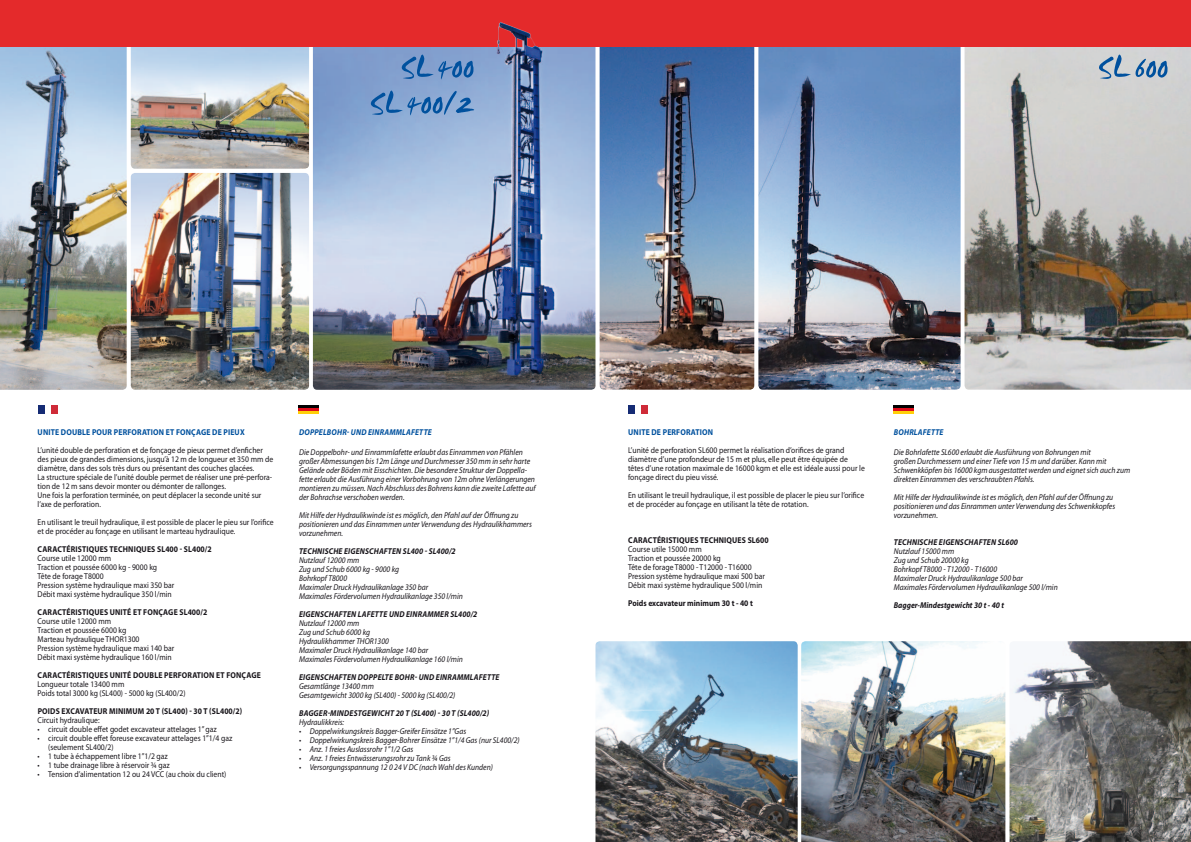
<style>
.page{position:relative;width:1191px;height:842px;background:#fff}
.page>*{position:absolute;margin:0;border:0;box-sizing:border-box;transform-origin:0 0}
.t1{font:8.5px/9px "Myriad Pro";color:#1a171c;scale:.9 1}
.t2{font:italic 8.5px/9px "Myriad Pro";color:#1a171c;scale:.9 1}
.t3{font:700 8.5px "Myriad Pro";color:#1a171c;scale:.9 1}
.t4{font:italic 700 8.5px "Myriad Pro";letter-spacing:.02em;color:#1a171c;scale:.9 1}
.t5{font:700 8.5px "Myriad Pro";letter-spacing:.02em;color:#00519e;scale:.9 1}
.t6{font:italic 700 8.5px "Myriad Pro";letter-spacing:.02em;color:#00519e;scale:.9 1}
.t7{font:italic 700 8.5px "Myriad Pro";color:#1a171c;scale:.9 1}
</style>
<div class="page">
<img style="left:313px;top:50px;width:282px;height:340px">
<img style="left:758px;top:47px;width:202px;height:343px">
<img style="left:964px;top:47px;width:227px;height:343px">
<img style="left:599px;top:47px;width:155px;height:343px">
<svg style="left:1099px;top:55px;width:68px;height:24px;background:#95adc3"></svg>
<img style="left:131px;top:47px;width:178px;height:122px">
<img style="left:131px;top:173px;width:178px;height:217px">
<img style="left:0;top:47px;width:127px;height:343px">
<svg style="left:371px;top:91px;width:103px;height:25px;background:#6893c6"></svg>
<svg style="left:402px;top:55px;width:71px;height:25px;background:#618cc2"></svg>
<div style="left:0;top:0;width:1191px;height:47px;background:#e42a2b"></div>
<img style="left:313px;top:22px;width:298px;height:28px">
<img style="left:801px;top:641px;width:204px;height:201px">
<img style="left:1009px;top:641px;width:182px;height:201px">
<img style="left:595px;top:641px;width:202px;height:201px">
<div style="left:628px;top:405px;width:20px;height:9px;background:#fff;border:1px solid #fff"></div>
<div style="left:628px;top:405px;width:6px;height:9px;background:#152b74"></div>
<div style="left:641px;top:405px;width:7px;height:9px;background:#cf2b38"></div>
<div style="left:893px;top:405px;width:20px;height:9px;background:#010000"></div>
<div style="left:893px;top:408px;width:20px;height:6px;background:#dd0c1b"></div>
<hr style="left:893px;top:411px;width:20px;height:3px;background:#ffcf09">
<div style="left:38px;top:405px;width:20px;height:9px;background:#fff;border:1px solid #fff"></div>
<div style="left:38px;top:405px;width:6px;height:9px;background:#152b74"></div>
<div style="left:51px;top:405px;width:7px;height:9px;background:#cf2b38"></div>
<div style="left:298px;top:405px;width:20px;height:9px;background:#010000"></div>
<div style="left:298px;top:408px;width:20px;height:6px;background:#dd0c1b"></div>
<hr style="left:298px;top:411px;width:20px;height:3px;background:#ffcf09">
<p class="t5" style="left:38px;top:426px;width:231px">UNITE DOUBLE POUR PERFORATION ET FONÇAGE DE PIEUX</p>
<p class="t1" style="left:38px;top:445px;width:263px">L’unité double de perforation et de fonçage de pieux permet d’enficher des pieux de grandes dimensions, jusqu’à 12 m de longueur et 350 mm de diamètre, dans des sols très durs ou présentant des couches glacées.<br>La structure spéciale de l’unité double permet de réaliser une pré-perfora&shy;tion de 12 m sans devoir monter ou démonter de rallonges.<br>Une fois la perforation terminée, on peut déplacer la seconde unité sur l’axe de perforation.</p>
<p class="t1" style="left:38px;top:517px;width:264px">En utilisant le treuil hydraulique, il est possible de placer le pieu sur l’orifice et de procéder au fonçage en utilisant le marteau hydraulique.</p>
<p class="t3" style="left:38px;top:543px;width:12px">CARACT</p>
<p class="t3" style="left:66px;top:543px;width:10px">ÉRISTI</p>
<p class="t3" style="left:89px;top:543px;width:13px">QUES</p>
<p class="t3" style="left:109px;top:543px;width:42px">TECHNIQUES</p>
<p class="t3" style="left:157px;top:543px;width:62px">SL400 - SL400/2</p>
<p class="t1" style="left:38px;top:553px;width:153px">Course utile 12000 mm<br>Traction et poussée 6000 kg - 9000 kg<br>Tête de forage T8000<br>Pression système hydraulique maxi 350 bar<br>Débit maxi système hydraulique 350 l/min</p>
<p class="t3" style="left:38px;top:606px;width:12px">CARACT</p>
<p class="t3" style="left:66px;top:606px;width:10px">ÉRISTI</p>
<p class="t3" style="left:89px;top:606px;width:13px">QUES</p>
<p class="t3" style="left:110px;top:606px;width:6px">UNIT</p>
<p class="t3" style="left:127px;top:606px;width:25px">É ET FONÇAGE</p>
<p class="t3" style="left:179px;top:606px;width:32px">SL400/2</p>
<p class="t1" style="left:38px;top:616px;width:153px">Course utile 12000 mm<br>Traction et poussée 6000 kg<br>Marteau hydraulique THOR1300<br>Pression système hydraulique maxi 140 bar<br>Débit maxi système hydraulique 160 l/min</p>
<p class="t3" style="left:38px;top:669px;width:12px">CARACT</p>
<p class="t3" style="left:66px;top:669px;width:10px">ÉRISTI</p>
<p class="t3" style="left:89px;top:669px;width:13px">QUES</p>
<p class="t3" style="left:110px;top:669px;width:6px">UNIT</p>
<p class="t3" style="left:127px;top:669px;width:13px">É DOUBLE</p>
<p class="t3" style="left:164px;top:669px;width:6px">PERFORATION</p>
<p class="t3" style="left:216px;top:669px;width:18px">ET FONÇAGE</p>
<p class="t1" style="left:38px;top:679px;width:166px">Longueur totale 13400 mm<br>Poids total 3000 kg (SL400) - 5000 kg (SL400/2)</p>
<p class="t3" style="left:38px;top:705px;width:11px">POIDS</p>
<p class="t3" style="left:62px;top:705px;width:7px">EXCAVATEUR</p>
<p class="t3" style="left:109px;top:705px;width:149px">MINI MUM 20 T (SL400) - 30 T (SL400/2)</p>
<p class="t1" style="left:38px;top:715px;width:71px">Circuit hydraulique:</p>
<p class="t1" style="left:38px;top:724px;width:200px">• circuit double effet godet excavateur attelages 1” gaz</p>
<p class="t1" style="left:48px;top:733px;width:206px;text-indent:-11px">• circuit double effet foreuse excavateur attelages 1”1/4 gaz (seulement SL400/2)</p>
<p class="t1" style="left:38px;top:751px;width:146px">• 1 tube à échappement libre 1”1/2 gaz</p>
<p class="t1" style="left:38px;top:760px;width:148px">• 1 tube drainage libre à réservoir ¾ gaz</p>
<p class="t1" style="left:38px;top:769px;width:211px">• Tension d’alimentation 12 ou 24 VCC (au choix du client)</p>
<p class="t6" style="left:299px;top:426px;width:149px">DOPPELBOHR- UND EINRAMMLAFETTE</p>
<p class="t2" style="left:299px;top:447px;width:264px">Die Doppelbohr- und Einrammlafette erlaubt das Einrammen von Pfählen großer Abmessungen bis 12m Länge und Durchmesser 350 mm in sehr harte Gelände oder Böden mit Eisschichten. Die besondere Struktur der Doppella&shy;fette erlaubt die Ausführung einer Vorbohrung von 12m ohne Verlängerungen montieren zu müssen. Nach Abschluss des Bohrens kann die zweite Lafette auf der Bohrachse verschoben werden.</p>
<p class="t2" style="left:299px;top:510px;width:260px">Mit Hilfe der Hydraulikwinde ist es möglich, den Pfahl auf der Öffnung zu positionieren und das Einrammen unter Verwendung des Hydraulikhammers vorzunehmen.</p>
<p class="t4" style="left:299px;top:545px;width:175px">TECHNISCHE EIGENSCHAFTEN SL400 - SL400/2</p>
<p class="t2" style="left:299px;top:555px;width:184px">Nutzlauf 12000 mm<br>Zug und Schub 6000 kg - 9000 kg<br>Bohrkopf T8000<br>Maximaler Druck Hydraulikanlage 350 bar<br>Maximales Fördervolumen Hydraulikanlage 350 l/min</p>
<p class="t4" style="left:299px;top:608px;width:199px">EIGENSCHAFTEN LAFETTE UND EINRAMMER SL400/2</p>
<p class="t2" style="left:299px;top:618px;width:184px">Nutzlauf 12000 mm<br>Zug und Schub 6000 kg<br>Hydraulikhammer THOR1300<br>Maximaler Druck Hydraulikanlage 140 bar<br>Maximales Fördervolumen Hydraulikanlage 160 l/min</p>
<p class="t4" style="left:299px;top:671px;width:72px">EIGENSCHAFTEN DOPP</p>
<p class="t4" style="left:378px;top:671px;width:96px">ELTE BOHR - UND EINRAMML</p>
<p class="t4" style="left:474px;top:671px;width:30px">AFETTE</p>
<p class="t2" style="left:299px;top:681px;width:175px">Gesamtlänge 13400 mm<br>Gesamtgewicht 3000 kg (SL400) - 5000 kg (SL400/2)</p>
<p class="t4" style="left:299px;top:707px;width:213px">BAGGER-MINDESTGEWICHT 20 T (SL400) - 30 T (SL400/2)</p>
<p class="t2" style="left:299px;top:717px;width:52px">Hydraulikkreis:</p>
<p class="t2" style="left:299px;top:726px;width:187px">• Doppelwirkungskreis Bagger-Greifer Einsätze 1”Gas</p>
<p class="t2" style="left:299px;top:735px;width:247px">• Doppelwirkungskreis Bagger-Bohrer Einsätze 1”1/4 Gas (nur SL400/2)</p>
<p class="t2" style="left:299px;top:744px;width:129px">• Anz. 1 freies Auslassrohr 1”1/2 Gas</p>
<p class="t2" style="left:299px;top:753px;width:170px">• Anz. 1 freies Entwässerungsrohr zu Tank ¾ Gas</p>
<p class="t2" style="left:299px;top:762px;width:217px">• Versorgungsspannung 12 0 24 V DC (nach Wahl des Kunden)</p>
<p class="t5" style="left:628px;top:426px;width:96px">UNITE DE PERFORATION</p>
<p class="t1" style="left:628px;top:445px;width:264px">L’unité de perforation SL600 permet la réalisation d’orifices de grand diamètre d’une profondeur de 15 m et plus, elle peut être équipée de têtes d’une rotation maximale de 16000 kgm et elle est idéale aussi pour le fonçage direct du pieu vissé.</p>
<p class="t1" style="left:628px;top:490px;width:264px">En utilisant le treuil hydraulique, il est possible de placer le pieu sur l’orifice et de procéder au fonçage en utilisant la tête de rotation.</p>
<p class="t3" style="left:628px;top:534px;width:12px">CARACT</p>
<p class="t3" style="left:657px;top:534px;width:10px">ÉRISTI</p>
<p class="t3" style="left:679px;top:534px;width:13px">QUES</p>
<p class="t3" style="left:700px;top:534px;width:42px">TECHNIQUES</p>
<p class="t3" style="left:747px;top:534px;width:25px">SL600</p>
<p class="t1" style="left:628px;top:544px;width:153px">Course utile 15000 mm<br>Traction et poussée 20000 kg<br>Tête de forage T8000 - T12000 - T16000<br>Pression système hydraulique maxi 500 bar Débit maxi système hydraulique 500 l/min</p>
<p class="t3" style="left:628px;top:597px;width:140px">POIDS EXCAVATEUR MINIMUM 30 T - 40 T</p>
<p class="t6" style="left:894px;top:426px;width:57px">BOHRLAFETTE</p>
<p class="t2" style="left:894px;top:447px;width:264px">Die Bohrlafette SL600 erlaubt die Ausführung von Bohrungen mit<br>großen Durchmessern und einer Tiefe von 15 m und darüber. Kann mit Schwenkköpfen bis 16000 kgm ausgestattet werden und eignet sich auch zum direkten Einrammen des verschraubten Pfahls.</p>
<p class="t2" style="left:894px;top:492px;width:247px">Mit Hilfe der Hydraulikwinde ist es möglich, den Pfahl auf der Öffnung zu positionieren und das Einrammen unter Verwendung des Schwenkkopfes vorzunehmen.</p>
<p class="t4" style="left:894px;top:536px;width:139px">TECHNISCHE EIGENSCHAFTEN SL600</p>
<p class="t2" style="left:894px;top:546px;width:184px">Nutzlauf 15000 mm<br>Zug und Schub 20000 kg<br>Bohrkopf T8000 - T12000 - T16000<br>Maximaler Druck Hydraulikanlage 500 bar Maximales Fördervolumen Hydraulikanlage 500 l/min</p>
<p class="t7" style="left:894px;top:599px;width:124px">BAGGER-MINDESTGEWICHT 30 T - 40 T</p>
</div>
